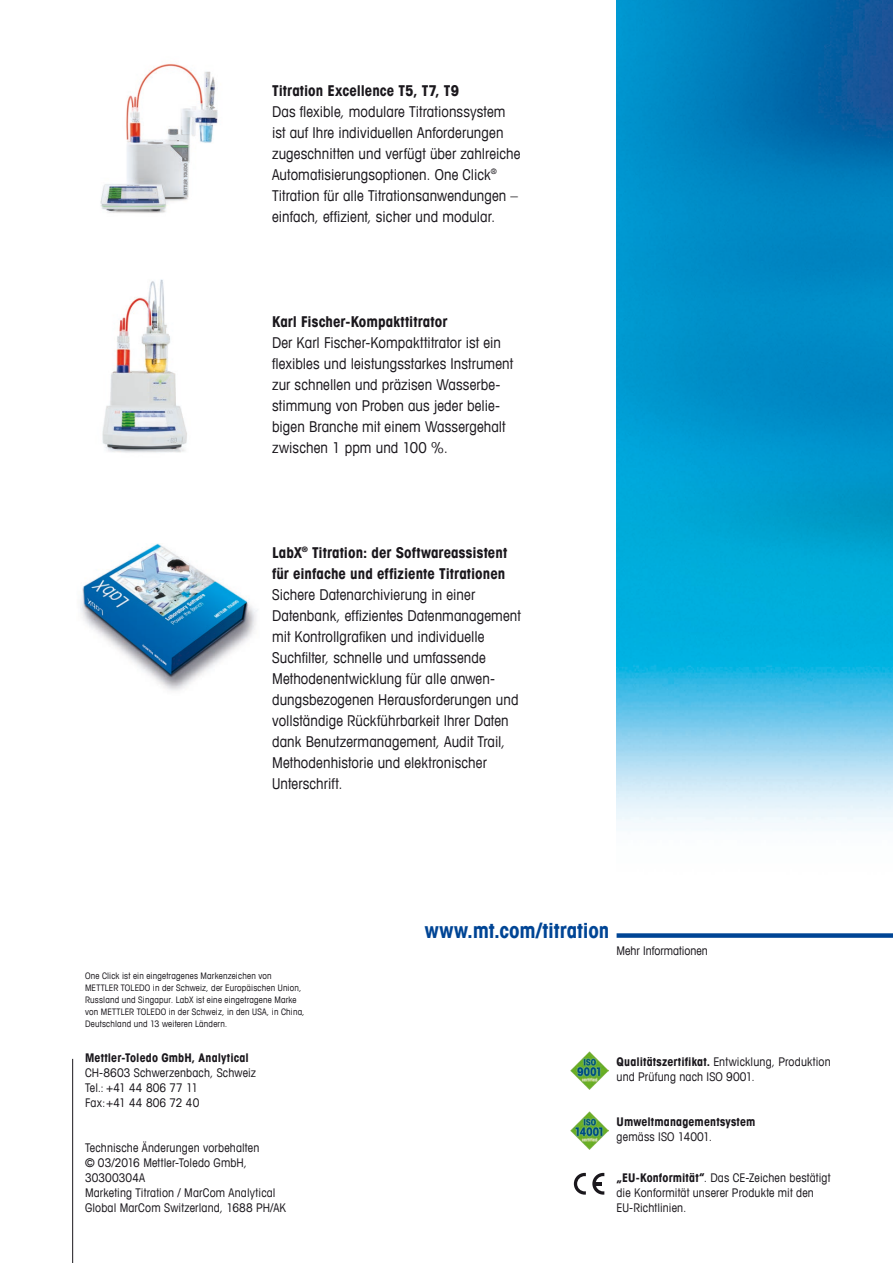
<style>
.page{position:relative;width:893px;height:1263px;background:#fff}
.page>*{position:absolute;margin:0;border:0;box-sizing:border-box;transform-origin:0 0}
.e_Net_link_14_18_Bol{font:700 condensed 21px "Avant Garde Com";letter-spacing:-.005em;color:#004595}
.e_Text_10_14_Book{font:condensed 15px/21px "Avant Garde Com";letter-spacing:.005em;color:#1a171c}
.e_Text_10_14_Book-2{font:700 condensed 15px/21px "Avant Garde Com";letter-spacing:.005em;color:#1a171c}
.E_Address_Info_Picto{font:condensed 12px/15px "Avant Garde Com";letter-spacing:.015em;color:#1a171c}
.e_Address_Sign_text{font:condensed 12px "Avant Garde Com";letter-spacing:.015em;color:#1a171c}
.E_Address_Info_Picto-2{font:700 condensed 12px/15px "Avant Garde Com";letter-spacing:.01em;color:#1a171c}
.E_Address_Info_Picto-3{font:condensed 12px "Avant Garde Com";letter-spacing:-.005em;color:#1a171c}
.t1{font:condensed 9px/12px "Avant Garde Com";letter-spacing:.025em;color:#1a171c}
.s1{font-weight:700}
.s2{font-weight:400}
</style>
<div class="page">
<hr style="left:72px;top:1059px;width:1px;height:204px;background:#1a171c">
<img style="left:617px;top:0;width:276px;height:830px">
<div style="left:617px;top:933px;width:276px;height:5px;background:#004595"></div>
<img style="left:570px;top:1111px;width:38px;height:38px">
<img style="left:570px;top:1051px;width:39px;height:39px">
<svg style="left:574px;top:1173px;width:12px;height:21px"></svg>
<svg style="left:592px;top:1173px;width:12px;height:21px"></svg>
<img style="left:100px;top:64px;width:118px;height:149px">
<img style="left:102px;top:279px;width:85px;height:174px">
<img style="left:80px;top:544px;width:177px;height:147px">
<p class="e_Text_10_14_Book" style="left:272px;top:80px;width:250px"><span class="s1">Titration Excellence T5, T7, T9<br></span>Das flexible, modulare Titrationssystem ist auf Ihre individuellen Anforderungen zugeschnitten und verfügt über zahlreiche Automatisierungsoptionen. One Click<sup>® </sup>Titration für alle Titrationsanwendungen – einfach, effizient, sicher und modular.</p>
<p class="e_Text_10_14_Book-2" style="left:272px;top:311px;width:177px">Karl Fischer-Kompakttitrator</p>
<p class="e_Text_10_14_Book" style="left:272px;top:332px;width:242px">Der Karl Fischer-Kompakttitrator ist ein flexibles und leistungsstarkes Instrument zur schnellen und präzisen Wasserbe&shy;stimmung von Proben aus jeder belie&shy;bigen Branche mit einem Wassergehalt zwischen 1 ppm und 100 %.</p>
<p class="e_Text_10_14_Book-2" style="left:272px;top:542px;width:237px">LabX<sup>®</sup> Titration: der Softwareassistent für einfache und effiziente Titrationen</p>
<p class="e_Text_10_14_Book" style="left:272px;top:584px;width:250px">Sichere Datenarchivierung in einer Datenbank, effizientes Datenmanagement mit Kontrollgrafiken und individuelle Suchfilter, schnelle und umfassende Methodenentwicklung für alle anwen&shy;dungsbezogenen Herausforderungen und vollständige Rückführbarkeit Ihrer Daten dank Benutzermanagement, Audit Trail, Methodenhistorie und elektronischer Unterschrift.</p>
<p class="t1" style="left:85px;top:969px;width:221px">One Click ist ein eingetragenes Markenzeichen von METTLER TOLEDO in der Schweiz, der Europäischen Union, Russland und Singapur. LabX ist eine eingetragene Marke von METTLER TOLEDO in der Schweiz, in den USA, in China, Deutschland und 13 weiteren Ländern.</p>
<p class="E_Address_Info_Picto-2" style="left:85px;top:1050px;width:165px">Mettler-Toledo GmbH, Analytical</p>
<p class="E_Address_Info_Picto" style="left:85px;top:1065px;width:173px">CH-8603 Schwerzenbach, Schweiz</p>
<p class="E_Address_Info_Picto-3" style="left:85px;top:1080px;width:114px">Tel.: +41 44 806 77 11</p>
<p class="E_Address_Info_Picto" style="left:85px;top:1095px;width:116px">Fax:+41 44 806 72 40</p>
<p class="E_Address_Info_Picto" style="left:85px;top:1140px;width:176px">Technische Änderungen vorbehalten</p>
<p class="E_Address_Info_Picto" style="left:85px;top:1155px;width:164px">© 03/2016 Mettler-Toledo GmbH,<br>30300304A</p>
<p class="e_Address_Sign_text" style="left:85px;top:1185px;width:192px">Marketing Titration / MarCom Analytical</p>
<p class="e_Address_Sign_text" style="left:85px;top:1200px;width:203px">Global MarCom Switzerland, 1688 PH/AK</p>
<p class="e_Net_link_14_18_Bol" style="left:425px;top:917px;width:186px">www.mt.com/titration</p>
<p class="E_Address_Info_Picto" style="left:617px;top:943px;width:93px">Mehr Informationen</p>
<p class="E_Address_Info_Picto" style="left:617px;top:1054px;width:216px"><span class="s1">Qualitätszertifikat.</span> Entwicklung, Produktion und Prüfung nach ISO 9001.</p>
<p class="E_Address_Info_Picto-2" style="left:617px;top:1114px;width:140px">Umweltmanagementsystem <span class="s2">gemäss ISO 14001.</span></p>
<p class="E_Address_Info_Picto" style="left:617px;top:1170px;width:215px"><span class="s1">„EU-Konformität“</span>. Das CE-Zeichen bestätigt die Konformität unserer Produkte mit den<br>EU-Richtlinien.</p>
</div>
